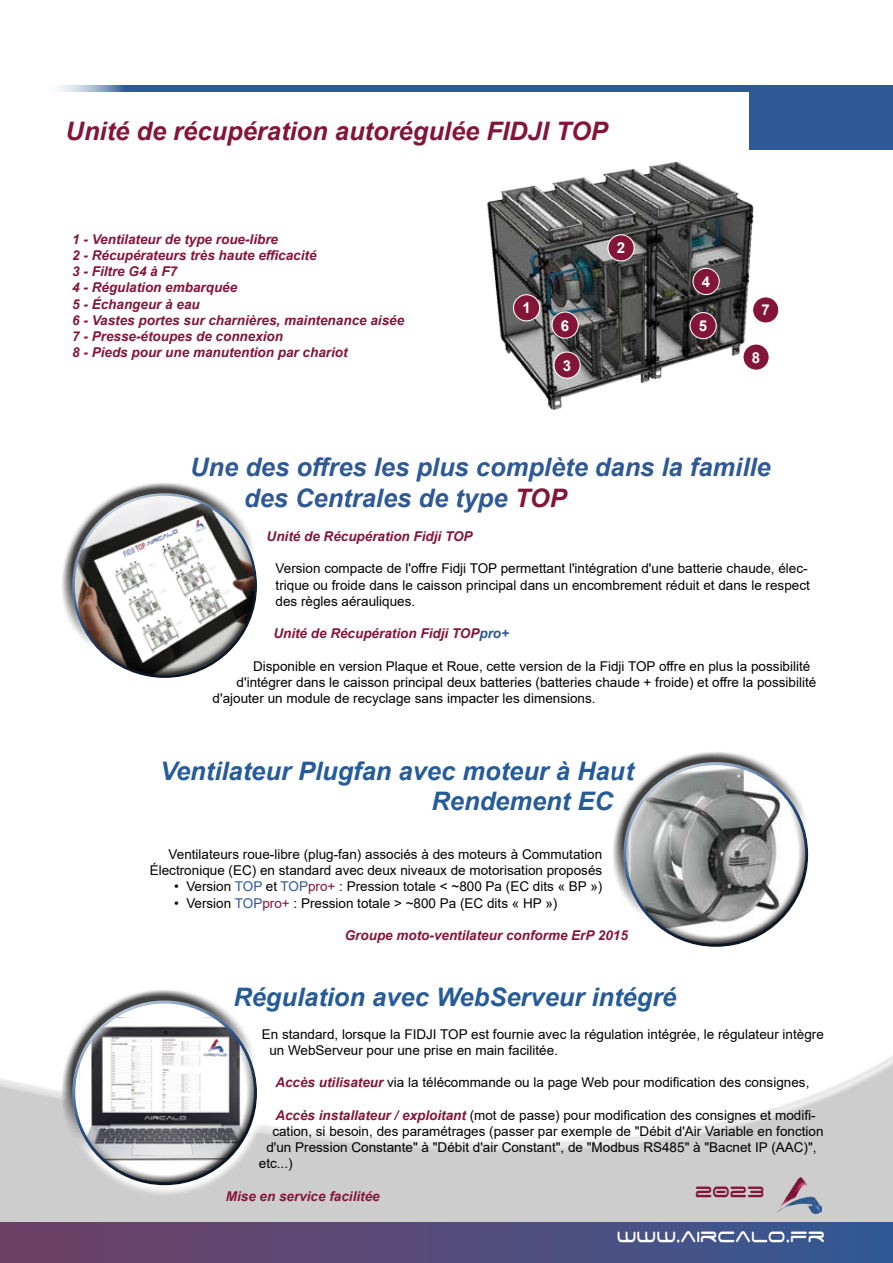
<style>
.page{position:relative;width:893px;height:1263px;background:#fff}
.page>*{position:absolute;margin:0;border:0;box-sizing:border-box;transform-origin:0 0}
.t1{font:italic 700 25.5px/30.6px "Arial";color:#245b98}
.t2{font:italic 700 25.5px/30.6px "Arial";color:#2e5994}
.t3{font:italic 700 25.5px "Arial";color:#831538}
.t4{font:24.3px "Space Age";color:#fff;scale:.8 1}
.t5{font:24.3px "Space Age";color:#831538;scale:.8 1}
.t6{font:700 15px "Arial";color:#fff}
.t7{font:13.5px/16.2px "Arial";color:#000}
.t8{font:italic 700 13.5px/16.2px "Arial";color:#831538}
.s1{color:#831538}
.s2{color:#2e5994}
.s3{font-weight:700;font-style:italic;color:#831538}
</style>
<div class="page">
<div style="left:0;top:1033px;width:893px;height:230px;background:#000;opacity:.5"></div>
<div style="left:0;top:1222px;width:893px;height:41px;background:linear-gradient(to right,#713f63,#355994)"></div>
<div style="left:40px;top:85px;width:853px;height:6px;background:#2e5994"></div>
<div style="left:749px;top:86px;width:144px;height:64px;background:#2e5994"></div>
<img style="left:776px;top:1177px;width:45px;height:36px">
<img style="left:487px;top:161px;width:268px;height:249px">
<div style="left:608px;top:235px;width:26px;height:26px;background:#831538;border-radius:50%"></div>
<div style="left:607px;top:234px;width:28px;height:27px;border:1px solid #fff;border-radius:50%"></div>
<div style="left:513px;top:295px;width:27px;height:26px;background:#831538;border-radius:50%"></div>
<div style="left:513px;top:294px;width:27px;height:27px;border:1px solid #fff;border-radius:50%"></div>
<div style="left:554px;top:352px;width:26px;height:26px;background:#831538;border-radius:50%"></div>
<div style="left:553px;top:351px;width:28px;height:28px;border:1px solid #fff;border-radius:50%"></div>
<div style="left:693px;top:268px;width:26px;height:26px;background:#831538;border-radius:50%"></div>
<div style="left:692px;top:268px;width:28px;height:27px;border:1px solid #fff;border-radius:50%"></div>
<div style="left:690px;top:313px;width:26px;height:26px;background:#831538;border-radius:50%"></div>
<div style="left:689px;top:312px;width:28px;height:27px;border:1px solid #fff;border-radius:50%"></div>
<div style="left:552px;top:312px;width:26px;height:26px;background:#831538;border-radius:50%"></div>
<div style="left:551px;top:311px;width:28px;height:28px;border:1px solid #fff;border-radius:50%"></div>
<div style="left:753px;top:297px;width:26px;height:26px;background:#831538;border-radius:50%"></div>
<div style="left:752px;top:296px;width:27px;height:28px;border:1px solid #fff;border-radius:50%"></div>
<div style="left:743px;top:344px;width:26px;height:26px;background:#831538;border-radius:50%"></div>
<div style="left:742px;top:343px;width:28px;height:28px;border:1px solid #fff;border-radius:50%"></div>
<div style="left:612px;top:751px;width:190px;height:153px;background:#fff;opacity:.75"></div>
<div style="left:625px;top:791px;width:194px;height:167px;background:#000;opacity:.75"></div>
<div style="left:61px;top:482px;width:191px;height:152px;background:#fff;opacity:.75"></div>
<div style="left:74px;top:522px;width:194px;height:167px;background:#000;opacity:.75"></div>
<svg style="left:62px;top:1156px;width:12px;height:39px"></svg>
<div style="left:61px;top:989px;width:190px;height:153px;background:#fff;opacity:.75"></div>
<div style="left:74px;top:1029px;width:194px;height:167px;background:#000;opacity:.75"></div>
<h1 class="t3" style="left:66px;top:114px;width:544px">Unité de récupération autorégulée FIDJI TOP</h1>
<p class="t8" style="left:72px;top:231px;width:333px">1 - Ventilateur de type roue-libre<br>2 - Récupérateurs très haute efficacité<br>3 - Filtre G4 à F7<br>4 - Régulation embarquée<br>5 - Échangeur à eau<br>6 - Vastes portes sur charnières, maintenance aisée<br>7 - Presse-étoupes de connexion<br>8 - Pieds pour une manutention par chariot</p>
<p class="t6" style="left:522px;top:297px;width:10px">1</p>
<p class="t6" style="left:617px;top:237px;width:10px">2</p>
<p class="t6" style="left:702px;top:271px;width:10px">4</p>
<p class="t6" style="left:561px;top:315px;width:10px">6</p>
<p class="t6" style="left:699px;top:315px;width:10px">5</p>
<p class="t6" style="left:563px;top:355px;width:10px">3</p>
<p class="t6" style="left:761px;top:300px;width:10px">7</p>
<p class="t6" style="left:752px;top:347px;width:10px">8</p>
<h1 class="t2" style="left:244px;top:453px;width:528px;text-indent:-54px">Une des offres les plus complète dans la famille des Centrales de type <span class="s1">TOP</span></h1>
<p class="t8" style="left:267px;top:528px;width:208px">Unité de Récupération Fidji TOP</p>
<p class="t7" style="left:276px;top:560px;width:536px">Version compacte de l'offre Fidji TOP permettant l'intégration d'une batterie chaude, élec&shy;trique ou froide dans le caisson principal dans un encombrement réduit et dans le respect des règles aérauliques.</p>
<p class="t8" style="left:273px;top:626px;width:237px">Unité de Récupération Fidji TOP<span class="s2">pro+</span></p>
<p class="t7" style="left:253px;top:658px;width:559px">Disponible en version Plaque et Roue, cette version de la Fidji TOP offre en plus la possibilité</p>
<p class="t7" style="left:237px;top:674px;width:581px">d'intégrer dans le caisson principal deux batteries (batteries chaude + froide) et offre la possibilité</p>
<p class="t7" style="left:213px;top:690px;width:384px">d'ajouter un module de recyclage sans impacter les dimensions.</p>
<h1 class="t1" style="left:431px;top:756px;width:204px;text-indent:-271px">Ventilateur Plugfan avec moteur à Haut<br>Rendement EC</h1>
<p class="t7" style="left:150px;top:846px;width:454px;text-align:right">Ventilateurs roue-libre (plug-fan) associés à des moteurs à Commutation<br>Électronique (EC) en standard avec deux niveaux de motorisation proposés</p>
<p class="t7" style="left:174px;top:878px;width:430px">• Version <span class="s2">TOP</span> et <span class="s2">TOP</span><span class="s1">pro+</span> : Pression totale &lt; ~800 Pa (EC dits « BP »)</p>
<p class="t7" style="left:174px;top:895px;width:385px">• Version <span class="s2">TOP</span><span class="s1">pro+</span> : Pression totale &gt; ~800 Pa (EC dits « HP »)</p>
<p class="t8" style="left:345px;top:927px;width:285px">Groupe moto-ventilateur conforme ErP 2015</p>
<h1 class="t1" style="left:233px;top:983px;width:445px">Régulation avec WebServeur intégré</h1>
<p class="t7" style="left:269px;top:1026px;width:556px;text-indent:-8px">En standard, lorsque la FIDJI TOP est fournie avec la régulation intégrée, le régulateur intègre un WebServeur pour une prise en main facilitée.</p>
<p class="t7" style="left:275px;top:1074px;width:536px"><span class="s3">Accès utilisateur</span> via la télécommande ou la page Web pour modification des consignes,</p>
<p class="t7" style="left:275px;top:1107px;width:542px"><span class="s3">Accès installateur / exploitant</span> (mot de passe) pour modification des consignes et modifi-</p>
<p class="t7" style="left:272px;top:1123px;width:553px">cation, si besoin, des paramétrages (passer par exemple de "Débit d'Air Variable en fonction</p>
<p class="t7" style="left:266px;top:1139px;width:552px">d'un Pression Constante" à "Débit d'air Constant", de "Modbus RS485" à "Bacnet IP (AAC)",</p>
<p class="t7" style="left:259px;top:1155px;width:35px">etc...)</p>
<p class="t8" style="left:226px;top:1188px;width:155px">Mise en service facilitée</p>
<h2 class="t5" style="left:695px;top:1181px;width:88px">2023</h2>
<h2 class="t4" style="left:617px;top:1226px;width:262px">www.aircalo.fr</h2>
</div>
